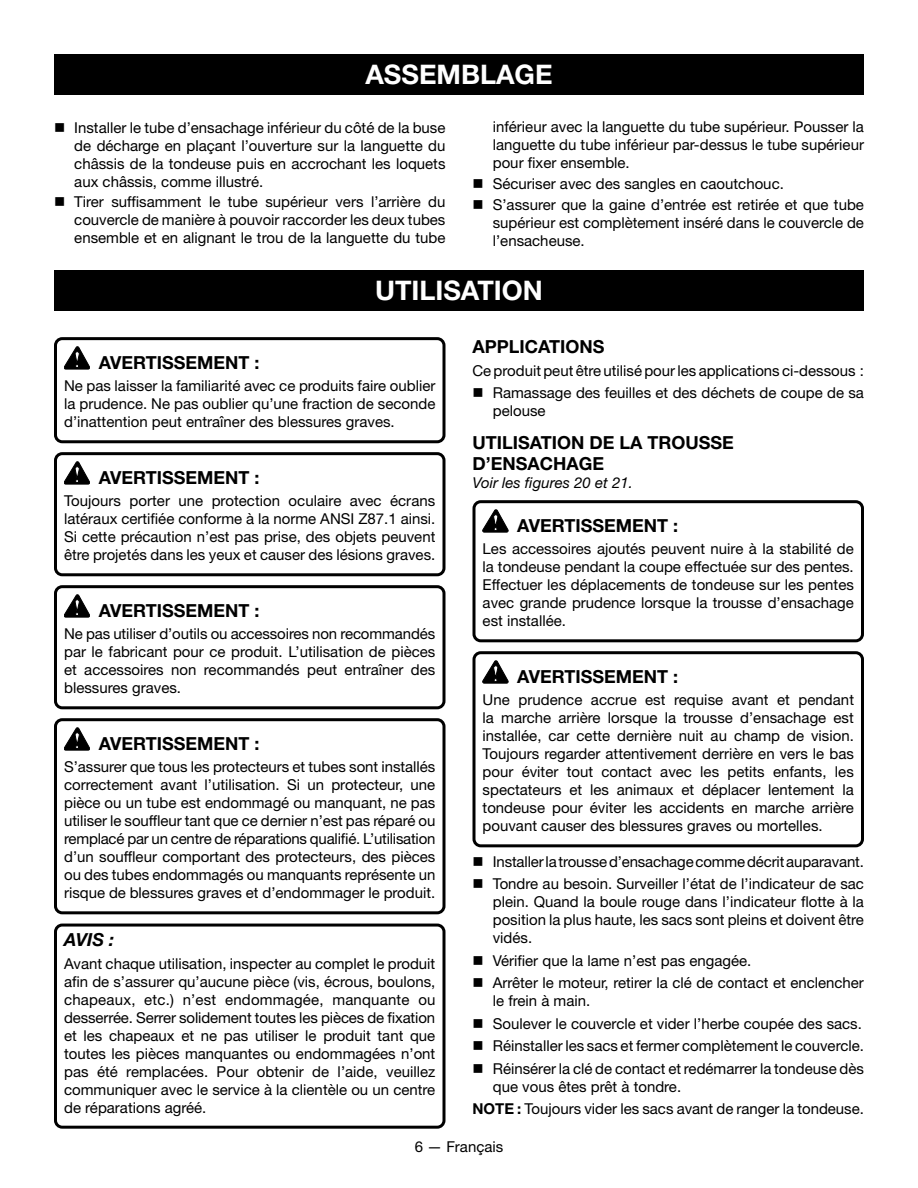
<style>
.page{position:relative;width:918px;height:1188px;background:#fff}
.page>*{position:absolute;margin:0;border:0;box-sizing:border-box;transform-origin:0 0}
.HEADING{font:700 27px "Helvetica Neue LT Std";color:#fff}
.Warning{font:700 18px "Helvetica Neue LT Std";color:#000}
.Heading_2_no_space{font:700 18px/21.6px "Helvetica Neue LT Std";color:#000}
.Heading_2{font:700 18px "Helvetica Neue LT Std";color:#000}
.Notice{font:italic 700 18px "Helvetica Neue LT Std";color:#000}
.Warning_text{font:15px/18px "Helvetica Neue LT Std";color:#000;text-align:justify}
.bullets{font:15px/18px "Helvetica Neue LT Std";color:#000;text-align:justify}
.Notice_text{font:15px/18px "Helvetica Neue LT Std";color:#000;text-align:justify}
.Body_text{font:15px "Helvetica Neue LT Std";color:#000}
.See_figure{font:italic 15px "Helvetica Neue LT Std";color:#000}
.s1{font-weight:700}
</style>
<div class="page">
<div style="left:54px;top:270px;width:810px;height:40px;background:#000"></div>
<div style="left:54px;top:337px;width:392px;height:106px;border:3px solid #000;border-radius:7px"></div>
<div style="left:54px;top:452px;width:392px;height:124px;border:3px solid #000;border-radius:7px"></div>
<div style="left:54px;top:585px;width:392px;height:124px;border:3px solid #000;border-radius:7px"></div>
<div style="left:54px;top:718px;width:392px;height:196px;border:3px solid #000;border-radius:7px"></div>
<div style="left:54px;top:924px;width:392px;height:205px;border:3px solid #000;border-radius:7px"></div>
<svg style="left:64px;top:347px;width:26px;height:22px"></svg>
<svg style="left:64px;top:462px;width:26px;height:22px"></svg>
<svg style="left:64px;top:595px;width:26px;height:22px"></svg>
<svg style="left:64px;top:728px;width:26px;height:22px"></svg>
<div style="left:472px;top:500px;width:392px;height:142px;border:3px solid #000;border-radius:7px"></div>
<div style="left:472px;top:651px;width:392px;height:196px;border:3px solid #000;border-radius:7px"></div>
<svg style="left:483px;top:510px;width:25px;height:22px"></svg>
<svg style="left:483px;top:661px;width:25px;height:22px"></svg>
<div style="left:54px;top:54px;width:810px;height:40px;background:#000"></div>
<p class="HEADING" style="left:365px;top:58px;width:189px">ASSEMBLAGE</p>
<p class="bullets" style="left:74px;top:118px;width:373px;text-indent:-20px">■ Installer le tube d’ensachage inférieur du côté de la buse de décharge en plaçant l’ouverture sur la languette du châssis de la tondeuse puis en accrochant les loquets aux châssis, comme illustré.</p>
<p class="bullets" style="left:74px;top:193px;width:373px;text-indent:-20px">■ Tirer suffisamment le tube supérieur vers l’arrière du couvercle de manière à pouvoir raccorder les deux tubes ensemble et en alignant le trou de la languette du tube</p>
<p class="bullets" style="left:493px;top:118px;width:373px">inférieur avec la languette du tube supérieur. Pousser la languette du tube inférieur par-dessus le tube supérieur pour fixer ensemble.</p>
<p class="bullets" style="left:472px;top:175px;width:313px">■ Sécuriser avec des sangles en caoutchouc.</p>
<p class="bullets" style="left:493px;top:196px;width:373px;text-indent:-20px">■ S’assurer que la gaine d’entrée est retirée et que tube supérieur est complètement inséré dans le couvercle de l’ensacheuse.</p>
<p class="HEADING" style="left:375px;top:274px;width:169px">UTILISATION</p>
<p class="Warning" style="left:99px;top:351px;width:162px">AVERTISSEMENT :</p>
<p class="Warning_text" style="left:64px;top:377px;width:373px">Ne pas laisser la familiarité avec ce produits faire oublier la prudence. Ne pas oublier qu’une fraction de seconde d’inattention peut entraîner des blessures graves.</p>
<p class="Warning" style="left:99px;top:466px;width:162px">AVERTISSEMENT :</p>
<p class="Warning_text" style="left:64px;top:492px;width:373px">Toujours porter une protection oculaire avec écrans latéraux certifiée conforme à la norme ANSI Z87.1 ainsi.<br>Si cette précaution n’est pas prise, des objets peuvent être projetés dans les yeux et causer des lésions graves.</p>
<p class="Warning" style="left:99px;top:599px;width:162px">AVERTISSEMENT :</p>
<p class="Warning_text" style="left:64px;top:625px;width:373px">Ne pas utiliser d’outils ou accessoires non recommandés par le fabricant pour ce produit. L’utilisation de pièces et accessoires non recommandés peut entraîner des blessures graves.</p>
<p class="Warning" style="left:99px;top:732px;width:162px">AVERTISSEMENT :</p>
<p class="Warning_text" style="left:64px;top:758px;width:373px">S’assurer que tous les protecteurs et tubes sont installés correctement avant l’utilisation. Si un protecteur, une pièce ou un tube est endommagé ou manquant, ne pas utiliser le souffleur tant que ce dernier n’est pas réparé ou remplacé par un centre de réparations qualifié. L’utilisation d’un souffleur comportant des protecteurs, des pièces ou des tubes endommagés ou manquants représente un risque de blessures graves et d’endommager le produit.</p>
<p class="Notice" style="left:64px;top:929px;width:52px">AVIS :</p>
<p class="Notice_text" style="left:64px;top:954px;width:373px">Avant chaque utilisation, inspecter au complet le produit afin de s’assurer qu’aucune pièce (vis, écrous, boulons, chapeaux, etc.) n’est endommagée, manquante ou desserrée. Serrer solidement toutes les pièces de fixation et les chapeaux et ne pas utiliser le produit tant que toutes les pièces manquantes ou endommagées n’ont pas été remplacées. Pour obtenir de l’aide, veuillez communiquer avec le service à la clientèle ou un centre de réparations agréé.</p>
<p class="Heading_2" style="left:472px;top:336px;width:133px">APPLICATIONS</p>
<p class="Body_text" style="left:472px;top:361px;width:393px">Ce produit peut être utilisé pour les applications ci-dessous :</p>
<p class="bullets" style="left:493px;top:384px;width:373px;text-indent:-20px">■ Ramassage des feuilles et des déchets de coupe de sa pelouse</p>
<p class="Heading_2_no_space" style="left:472px;top:431px;width:263px">UTILISATION DE LA TROUSSE<br>D’ENSACHAGE</p>
<p class="See_figure" style="left:472px;top:474px;width:162px">Voir les figures 20 et 21.</p>
<p class="Warning" style="left:517px;top:514px;width:162px">AVERTISSEMENT :</p>
<p class="Warning_text" style="left:483px;top:540px;width:373px">Les accessoires ajoutés peuvent nuire à la stabilité de la tondeuse pendant la coupe effectuée sur des pentes.<br>Effectuer les déplacements de tondeuse sur les pentes avec grande prudence lorsque la trousse d’ensachage est installée.</p>
<p class="Warning" style="left:517px;top:665px;width:162px">AVERTISSEMENT :</p>
<p class="Warning_text" style="left:483px;top:691px;width:373px">Une prudence accrue est requise avant et pendant la marche arrière lorsque la trousse d’ensachage est installée, car cette dernière nuit au champ de vision.<br>Toujours regarder attentivement derrière en vers le bas pour éviter tout contact avec les petits enfants, les spectateurs et les animaux et déplacer lentement la tondeuse pour éviter les accidents en marche arrière pouvant causer des blessures graves ou mortelles.</p>
<p class="bullets" style="left:472px;top:852px;width:393px">■ Installer la trousse d’ensachage comme décrit auparavant.</p>
<p class="bullets" style="left:493px;top:874px;width:373px;text-indent:-20px">■ Tondre au besoin. Surveiller l’état de l’indicateur de sac plein. Quand la boule rouge dans l’indicateur flotte à la position la plus haute, les sacs sont pleins et doivent être vidés.</p>
<p class="bullets" style="left:472px;top:951px;width:280px">■ Vérifier que la lame n’est pas engagée.</p>
<p class="bullets" style="left:493px;top:973px;width:373px;text-indent:-20px">■ Arrêter le moteur, retirer la clé de contact et enclencher le frein à main.</p>
<p class="bullets" style="left:472px;top:1014px;width:391px">■ Soulever le couvercle et vider l’herbe coupée des sacs.</p>
<p class="bullets" style="left:472px;top:1036px;width:393px">■ Réinstaller les sacs et fermer complètement le couvercle.</p>
<p class="bullets" style="left:493px;top:1059px;width:373px;text-indent:-20px">■ Réinsérer la clé de contact et redémarrer la tondeuse dès que vous êtes prêt à tondre.</p>
<p class="Body_text" style="left:472px;top:1100px;width:393px"><span class="s1">NOTE :</span> Toujours vider les sacs avant de ranger la tondeuse.</p>
<p class="Notice_text" style="left:415px;top:1138px;width:90px">6 — Français</p>
</div>
